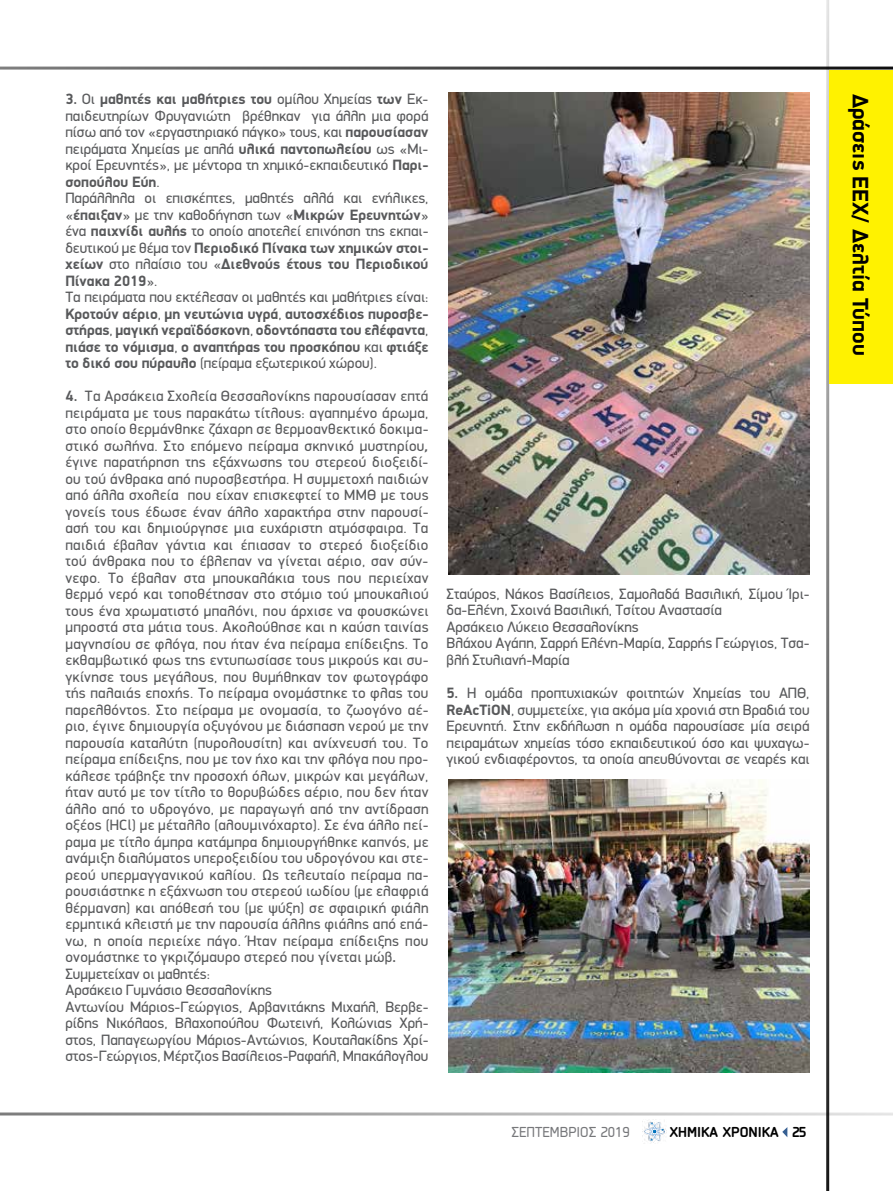
<style>
.page{position:relative;width:893px;height:1191px;background:#fff}
.page>*{position:absolute;margin:0;border:0;box-sizing:border-box;transform-origin:0 0}
.t1{font:700 22.5px "PF Din Display Pro";color:#000}
.t2{font:15px/16.5px "PF Din Display";letter-spacing:.02em;color:#58595b}
.t3{font:15px/16.5px "PF Din Display";color:#58595b}
.t4{font:15px "PF Isotext Pro";color:#77787b}
.t5{font:700 15px "PF Isotext Pro";color:#000}
.s1{font-weight:700}
.s2{font-weight:700;font-style:italic}
</style>
<div class="page">
<svg style="left:782px;top:1127px;width:5px;height:10px"></svg>
<hr style="left:0;top:67px;width:893px;height:3px;background:#000">
<hr style="left:0;top:1112px;width:893px;height:3px;background:#000">
<hr style="left:826px;top:0;width:3px;height:1191px;background:#000">
<img style="left:642px;top:1119px;width:25px;height:24px">
<div style="left:829px;top:70px;width:64px;height:313px;background:#fff200"></div>
<img style="left:448px;top:93px;width:362px;height:482px">
<img style="left:448px;top:779px;width:362px;height:293px">
<p class="t3" style="left:65px;top:91px;width:365px"><span class="s1">3.</span> Οι <span class="s1">μαθητές και μαθήτριες του</span> ομίλου Χημείας <span class="s1">των</span> Εκ&shy;παιδευτηρίων Φρυγανιώτη βρέθηκαν για άλλη μια φορά πίσω από τον «εργαστηριακό πάγκο» τους, και <span class="s1">παρουσίασαν </span>πειράματα Χημείας με απλά <span class="s1">υλικά παντοπωλείου</span> ως «Μι&shy;κροί Ερευνητές», με μέντορα τη χημικό-εκπαιδευτικό <span class="s1">Παρι&shy;σοπούλου Εύη</span>.<br>Παράλληλα οι επισκέπτες, μαθητές αλλά και ενήλικες, «<span class="s1">έπαιξαν</span>» με την καθοδήγηση των «<span class="s1">Μικρών Ερευνητών</span>» ένα <span class="s1">παιχνίδι αυλής</span> το οποίο αποτελεί επινόηση της εκπαι&shy;δευτικού με θέμα τον <span class="s1">Περιοδικό Πίνακα των χημικών στοι&shy;χείων</span> στο πλαίσιο του «<span class="s1">Διεθνούς έτους του Περιοδικού Πίνακα 2019</span>».<br>Τα πειράματα που εκτέλεσαν οι μαθητές και μαθήτριες είναι:<br><span class="s1">Κροτούν αέριο</span>, <span class="s1">μη νευτώνια υγρά</span>, <span class="s1">αυτοσχέδιος πυροσβε&shy;στήρας</span>, <span class="s1">μαγική νεραϊδόσκονη</span>, <span class="s1">οδοντόπαστα του ελέφαντα</span>, <span class="s1">πιάσε το νόμισμα</span>, <span class="s1">ο αναπτήρας του προσκόπου</span> και <span class="s1">φτιάξε το δικό σου πύραυλο</span> (πείραμα εξωτερικού χώρου).</p>
<p class="t2" style="left:65px;top:388px;width:365px"><span class="s1">4.</span> Tα Αρσάκεια Σχολεία Θεσσαλονίκης παρουσίασαν επτά πειράματα με τους παρακάτω τίτλους: αγαπημένο άρωμα, στο οποίο θερμάνθηκε ζάχαρη σε θερμοανθεκτικό δοκιμα&shy;στικό σωλήνα. Στο επόμενο πείραμα σκηνικό μυστηρίου<span class="s2">, </span>έγινε παρατήρηση της εξάχνωσης του στερεού διοξειδί&shy;ου τού άνθρακα από πυροσβεστήρα. Η συμμετοχή παιδιών από άλλα σχολεία που είχαν επισκεφτεί το ΜΜΘ με τους γονείς τους έδωσε έναν άλλο χαρακτήρα στην παρουσί&shy;ασή του και δημιούργησε μια ευχάριστη ατμόσφαιρα. Τα παιδιά έβαλαν γάντια και έπιασαν το στερεό διοξείδιο τού άνθρακα που το έβλεπαν να γίνεται αέριο, σαν σύν&shy;νεφο. Το έβαλαν στα μπουκαλάκια τους που περιείχαν θερμό νερό και τοποθέτησαν στο στόμιο τού μπουκαλιού τους ένα χρωματιστό μπαλόνι, που άρχισε να φουσκώνει μπροστά στα μάτια τους. Ακολούθησε και η καύση ταινίας μαγνησίου σε φλόγα, που ήταν ένα πείραμα επίδειξης. Το εκθαμβωτικό φως της εντυπωσίασε τους μικρούς και συ&shy;γκίνησε τους μεγάλους, που θυμήθηκαν τον φωτογράφο τής παλαιάς εποχής. Το πείραμα ονομάστηκε το φλας του παρελθόντος. Στο πείραμα με ονομασία, το ζωογόνο αέ&shy;ριο, έγινε δημιουργία οξυγόνου με διάσπαση νερού με την παρουσία καταλύτη (πυρολουσίτη) και ανίχνευσή του. Το πείραμα επίδειξης, που με τον ήχο και την φλόγα που προ&shy;κάλεσε τράβηξε την προσοχή όλων, μικρών και μεγάλων, ήταν αυτό με τον τίτλο το θορυβώδες αέριο, που δεν ήταν άλλο από το υδρογόνο, με παραγωγή από την αντίδραση οξέος (HCl) με μέταλλο (αλουμινόχαρτο). Σε ένα άλλο πεί&shy;ραμα με τίτλο άμπρα κατάμπρα δημιουργήθηκε καπνός, με ανάμιξη διαλύματος υπεροξειδίου του υδρογόνου και στε&shy;ρεού υπερμαγγανικού καλίου. Ως τελευταίο πείραμα πα&shy;ρουσιάστηκε η εξάχνωση του στερεού ιωδίου (με ελαφριά θέρμανση) και απόθεσή του (με ψύξη) σε σφαιρική φιάλη ερμητικά κλειστή με την παρουσία άλλης φιάλης από επά&shy;νω, η οποία περιείχε πάγο. Ήταν πείραμα επίδειξης που ονομάστηκε το γκριζόμαυρο στερεό που γίνεται μώβ<span class="s2">.<br></span>Συμμετείχαν οι μαθητές:<br>Αρσάκειο Γυμνάσιο Θεσσαλονίκης<br>Αντωνίου Μάριος-Γεώργιος, Αρβανιτάκης Μιχαήλ, Βερβε&shy;ρίδης Νικόλαος, Βλαχοπούλου Φωτεινή, Κολώνιας Χρή&shy;στος, Παπαγεωργίου Μάριος-Αντώνιος, Κουταλακίδης Χρί&shy;στος-Γεώργιος, Μέρτζιος Βασίλειος-Ραφαήλ, Μπακάλογλου</p>
<p class="t3" style="left:446px;top:585px;width:365px">Σταύρος, Νάκος Βασίλειος, Σαμολαδά Βασιλική, Σίμου Ίρι&shy;δα-Ελένη, Σχοινά Βασιλική, Τσίτου Αναστασία<br>Αρσάκειο Λύκειο Θεσσαλονίκης<br>Βλάχου Αγάπη, Σαρρή Ελένη-Μαρία, Σαρρής Γεώργιος, Τσα&shy;βλή Στυλιανή-Μαρία</p>
<p class="t2" style="left:446px;top:684px;width:365px;text-align:justify"><span class="s1">5.</span> Η ομάδα προπτυχιακών φοιτητών Χημείας του ΑΠΘ, <span class="s1">ReAcTiON</span>, συμμετείχε, για ακόμα μία χρονιά στη Βραδιά του Ερευνητή. Στην εκδήλωση η ομάδα παρουσίασε μία σειρά πειραμάτων χημείας τόσο εκπαιδευτικού όσο και ψυχαγω&shy;γικού ενδιαφέροντος, τα οποία απευθύνονται σε νεαρές και</p>
<p class="t4" style="left:512px;top:1123px;width:120px">ΣΕΠΤΕΜΒΡΙΟΣ 2019</p>
<p class="t5" style="left:670px;top:1123px;width:138px">ΧΗΜΙΚΑ ΧΡΟΝΙΚΑ 25</p>
<h1 class="t1" style="left:874px;top:94px;width:263px;rotate:90deg">Δράσεις ΕΕΧ/ Δελτία Τύπου</h1>
</div>
